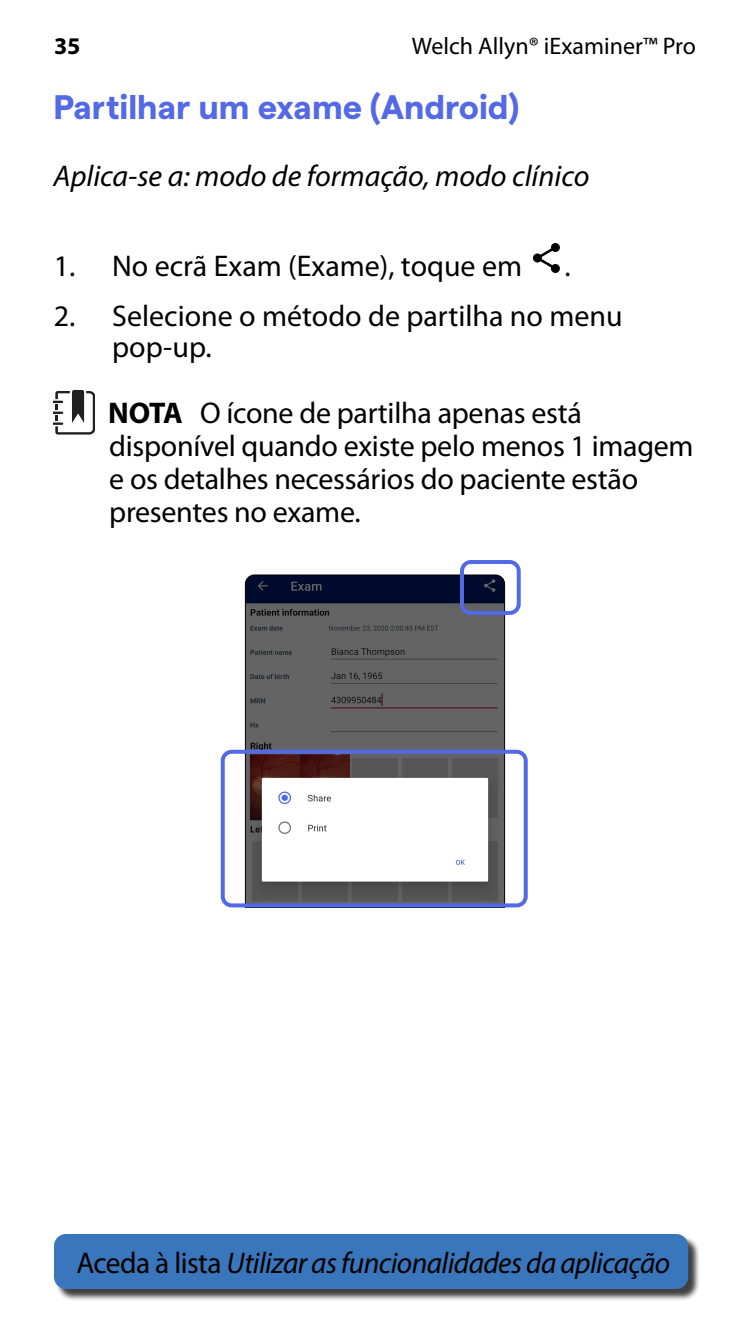
<style>
.page{position:relative;width:750px;height:1334px;background:#fff}
.page>*{position:absolute;margin:0;border:0;box-sizing:border-box;transform-origin:0 0}
.t1{font:700 34px "Matter";color:#5369e5}
.t2{font:30px/33px "Myriad Pro";letter-spacing:-.01em;color:#000}
.t3{font:italic 30px "Myriad Pro";letter-spacing:-.02em;color:#000}
.t4{font:italic 30px "Myriad Pro";color:#000}
.t5{font:24px "Myriad Pro";color:#000}
.t6{font:700 24px "Myriad Pro";color:#000}
.s1{font-weight:700}
.s2{font-style:normal}
</style>
<div class="page">
<div style="left:56px;top:1236px;width:645px;height:65px;background:#000;opacity:.75"></div>
<div style="left:54px;top:1234px;width:634px;height:55px;background:#3976bc;border-radius:12px"></div>
<svg style="left:533px;top:243px;width:27px;height:30px"></svg>
<svg style="left:53px;top:390px;width:41px;height:45px"></svg>
<svg style="left:244px;top:574px;width:262px;height:334px"></svg>
<div style="left:460px;top:560px;width:61px;height:55px;border:4px solid #5369e5;border-radius:9px"></div>
<div style="left:221px;top:750px;width:307px;height:157px;border:4px solid #5369e5;border-radius:9px"></div>
<p class="t6" style="left:54px;top:30px;width:28px">35</p>
<p class="t5" style="left:412px;top:31px;width:286px">Welch Allyn® iExaminer™ Pro</p>
<p class="t1" style="left:53px;top:81px;width:467px">Partilhar um exame (Android)</p>
<p class="t4" style="left:54px;top:157px;width:537px">Aplica-se a: modo de formação, modo clínico</p>
<p class="t2" style="left:54px;top:249px;width:470px">1. No ecrã Exam (Exame), toque em</p>
<p class="t2" style="left:564px;top:249px;width:8px">.</p>
<p class="t2" style="left:112px;top:300px;width:512px;line-height:31px;text-indent:-58px">2. Selecione o método de partilha no menu pop-up.</p>
<p class="t2" style="left:108px;top:396px;width:587px"><span class="s1">NOTA</span> O ícone de partilha apenas está disponível quando existe pelo menos 1 imagem e os detalhes necessários do paciente estão presentes no exame.</p>
<p class="t3" style="left:76px;top:1244px;width:595px"><span class="s2">Aceda à lista</span> Utilizar as funcionalidades da aplicação</p>
</div>
